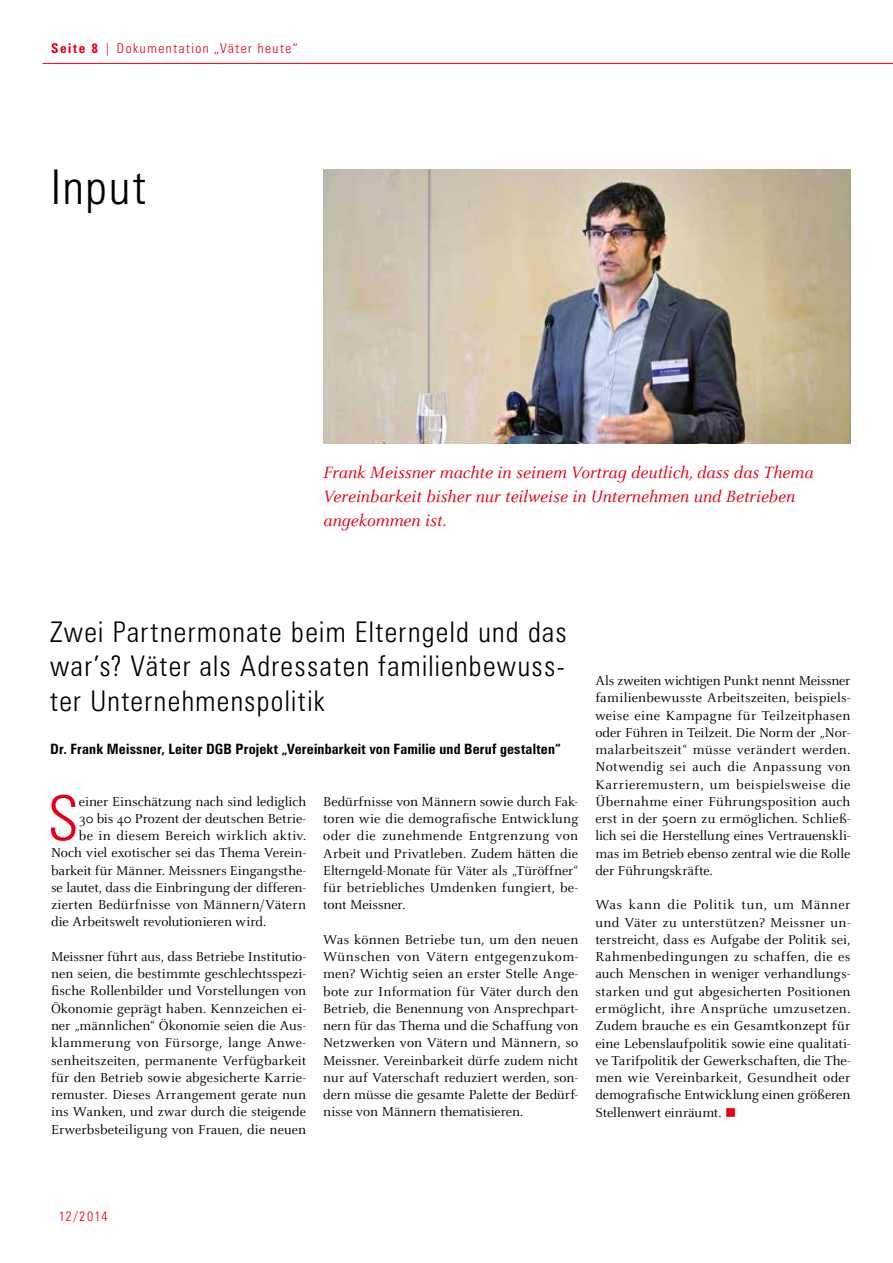
<style>
.page{position:relative;width:893px;height:1263px;background:#fff}
.page>*{position:absolute;margin:0;border:0;box-sizing:border-box;transform-origin:0 0}
.t1{font:300 condensed 62.1px "Zurich BT";color:#e30015}
.t2{font:300 condensed 48px "Zurich BT";letter-spacing:.04em;color:#000}
.t3{font:300 condensed 28.5px/34.5px "Zurich BT";letter-spacing:.045em;color:#000;text-align:justify}
.t4{font:italic 18px/24px "Celeste";color:#e30015}
.t5{font:14.25px/17.2px "Celeste";color:#000;text-align:justify}
.t6{font:700 condensed 14.25px "Zurich BT";letter-spacing:.015em;color:#000}
.t7{font:14.25px "Celeste";letter-spacing:.025em;color:#000}
.t8{font:300 condensed 13.5px "Zurich BT";letter-spacing:.11em;color:#e30015}
.s1{font-weight:700}
.s2{color:#e30015}
</style>
<div class="page">
<hr style="left:43px;top:63px;width:850px;height:1px;background:#e30015">
<img style="left:323px;top:169px;width:527px;height:274px">
<p class="t8" style="left:51px;top:40px;width:248px"><span class="s1">Seite 8</span> | Dokumentation „Väter heute“</p>
<h2 class="t2" style="left:51px;top:158px;width:97px">Input</h2>
<p class="t4" style="left:323px;top:461px;width:492px">Frank Meissner machte in seinem Vortrag deutlich, dass das Thema<br>Vereinbarkeit bisher nur teilweise in Unternehmen und Betrieben angekommen ist.</p>
<h3 class="t3" style="left:50px;top:614px;width:518px">Zwei Partnermonate beim Elterngeld und das war’s? Väter als Adressaten familienbewuss&shy;ter Unternehmenspolitik</h3>
<p class="t6" style="left:50px;top:740px;width:512px">Dr. Frank Meissner, Leiter DGB Projekt „Vereinbarkeit von Familie und Beruf gestalten“</p>
<h1 class="t1" style="left:48px;top:780px;width:33px">S</h1>
<p class="t5" style="left:79px;top:793px;width:229px">einer Einschätzung nach sind lediglich</p>
<p class="t5" style="left:79px;top:810px;width:229px">30 bis 40 Prozent der deutschen Betrie-</p>
<p class="t7" style="left:79px;top:828px;width:229px">be in diesem Bereich wirklich aktiv.</p>
<p class="t5" style="left:51px;top:845px;width:257px">Noch viel exotischer sei das Thema Verein-</p>
<p class="t5" style="left:51px;top:862px;width:257px">barkeit für Männer. Meissners Eingangsthe-</p>
<p class="t5" style="left:51px;top:879px;width:257px">se lautet, dass die Einbringung der differen-</p>
<p class="t5" style="left:51px;top:897px;width:257px">zierten Bedürfnisse von Männern/Vätern</p>
<p class="t5" style="left:51px;top:914px;width:217px">die Arbeitswelt revolutionieren wird.</p>
<p class="t5" style="left:51px;top:948px;width:257px">Meissner führt aus, dass Betriebe Institutio&shy;nen seien, die bestimmte geschlechtsspezi&shy;fische Rollenbilder und Vorstellungen von Ökonomie geprägt haben. Kennzeichen ei&shy;ner „männlichen“ Ökonomie seien die Aus&shy;klammerung von Fürsorge, lange Anwe&shy;senheitszeiten, permanente Verfügbarkeit für den Betrieb sowie abgesicherte Karrie&shy;remuster. Dieses Arrangement gerate nun ins Wanken, und zwar durch die steigende Erwerbsbeteiligung von Frauen, die neuen</p>
<p class="t5" style="left:323px;top:793px;width:257px">Bedürfnisse von Männern sowie durch Fak&shy;toren wie die demografische Entwicklung oder die zunehmende Entgrenzung von Arbeit und Privatleben. Zudem hätten die Elterngeld-Monate für Väter als „Türöffner“ für betriebliches Umdenken fungiert, be&shy;tont Meissner.</p>
<p class="t5" style="left:323px;top:931px;width:257px">Was können Betriebe tun, um den neuen Wünschen von Vätern entgegenzukom&shy;men? Wichtig seien an erster Stelle Ange&shy;bote zur Information für Väter durch den Betrieb, die Benennung von Ansprechpart&shy;nern für das Thema und die Schaffung von Netzwerken von Vätern und Männern, so Meissner. Vereinbarkeit dürfe zudem nicht nur auf Vaterschaft reduziert werden, son&shy;dern müsse die gesamte Palette der Bedürf&shy;nisse von Männern thematisieren.</p>
<p class="t5" style="left:595px;top:672px;width:257px">Als zweiten wichtigen Punkt nennt Meissner familienbewusste Arbeitszeiten, beispiels&shy;weise eine Kampagne für Teilzeitphasen oder Führen in Teilzeit. Die Norm der „Nor&shy;malarbeitszeit“ müsse verändert werden.<br>Notwendig sei auch die Anpassung von Karrieremustern, um beispielsweise die Übernahme einer Führungsposition auch erst in der 50ern zu ermöglichen. Schließ&shy;lich sei die Herstellung eines Vertrauenskli&shy;mas im Betrieb ebenso zentral wie die Rolle der Führungskräfte.</p>
<p class="t5" style="left:595px;top:897px;width:257px">Was kann die Politik tun, um Männer und Väter zu unterstützen? Meissner un&shy;terstreicht, dass es Aufgabe der Politik sei, Rahmenbedingungen zu schaffen, die es auch Menschen in weniger verhandlungs&shy;starken und gut abgesicherten Positionen ermöglicht, ihre Ansprüche umzusetzen.<br>Zudem brauche es ein Gesamtkonzept für eine Lebenslaufpolitik sowie eine qualitati&shy;ve Tarifpolitik der Gewerkschaften, die The&shy;men wie Vereinbarkeit, Gesundheit oder demografische Entwicklung einen größeren Stellenwert einräumt. <span class="s2">■</span></p>
<p class="t8" style="left:59px;top:1208px;width:51px">12/2014</p>
</div>
